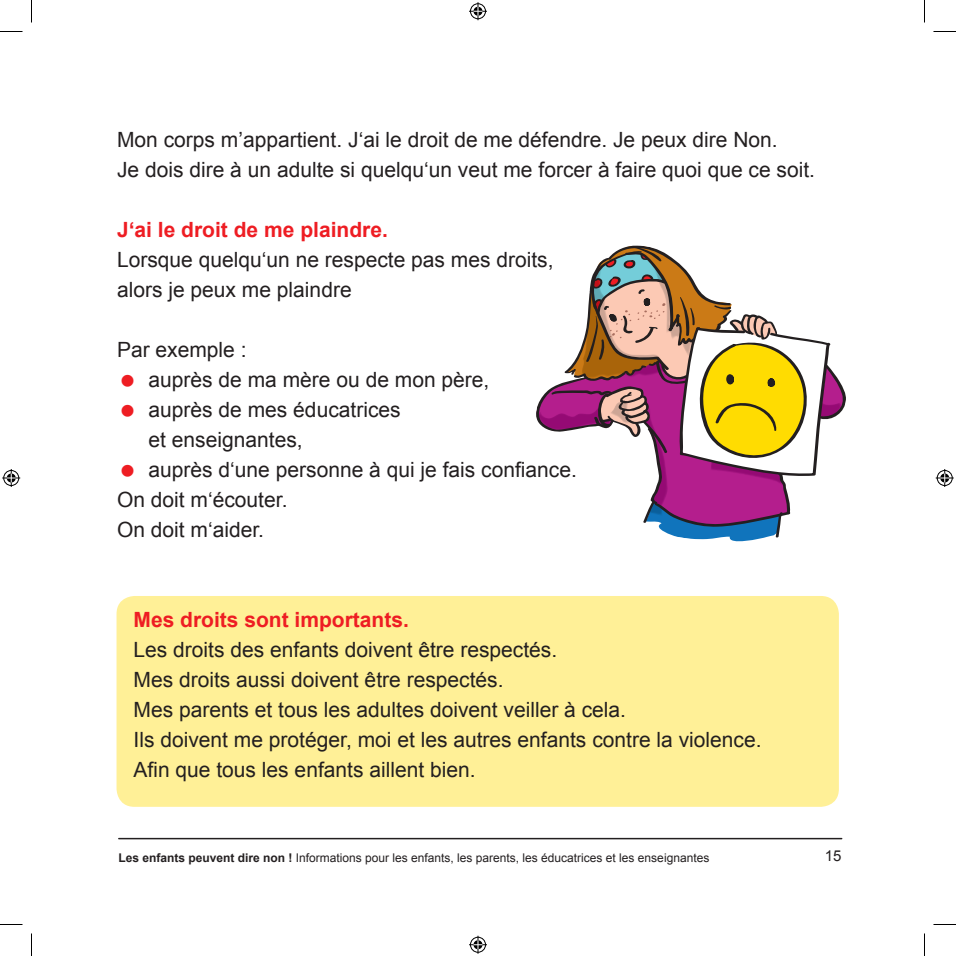
<style>
.page{position:relative;width:956px;height:956px;background:#fff}
.page>*{position:absolute;margin:0;border:0;box-sizing:border-box;transform-origin:0 0}
.t1{font:21px/30px "Arial";color:#231f20}
.t2{font:700 21px "Arial";color:#ee1d23}
.t3{font:15px "Arial";color:#231f20}
.t4{font:12px "Arial";color:#231f20}
.s1{font-weight:700}
</style>
<div class="page">
<svg style="left:536px;top:245px;width:310px;height:297px"></svg>
<div style="left:117px;top:596px;width:722px;height:211px;background:#fff097;border-radius:18px"></div>
<hr style="left:119px;top:838px;width:723px;height:1px;background:#231f20">
<svg style="left:0;top:31px;width:22px;height:1px"></svg>
<svg style="left:933px;top:31px;width:23px;height:1px"></svg>
<svg style="left:0;top:924px;width:22px;height:1px"></svg>
<svg style="left:933px;top:924px;width:23px;height:1px"></svg>
<svg style="left:31px;top:0;width:1px;height:23px"></svg>
<svg style="left:31px;top:933px;width:1px;height:23px"></svg>
<svg style="left:924px;top:0;width:1px;height:23px"></svg>
<svg style="left:924px;top:933px;width:1px;height:23px"></svg>
<svg style="left:469px;top:2px;width:18px;height:18px"></svg>
<svg style="left:469px;top:936px;width:18px;height:18px"></svg>
<svg style="left:2px;top:469px;width:18px;height:18px"></svg>
<svg style="left:936px;top:469px;width:18px;height:18px"></svg>
<p class="t1" style="left:117px;top:124px;width:700px">Mon corps m’appartient. J‘ai le droit de me défendre. Je peux dire Non.<br>Je dois dire à un adulte si quelqu‘un veut me forcer à faire quoi que ce soit.</p>
<p class="t2" style="left:117px;top:215px;width:272px">J‘ai le droit de me plaindre.</p>
<p class="t1" style="left:117px;top:244px;width:438px">Lorsque quelqu‘un ne respecte pas mes droits, alors je peux me plaindre</p>
<p class="t1" style="left:117px;top:334px;width:131px">Par exemple :</p>
<p class="t1" style="left:149px;top:364px;width:342px">auprès de ma mère ou de mon père,</p>
<p class="t1" style="left:149px;top:394px;width:254px">auprès de mes éducatrices</p>
<p class="t1" style="left:149px;top:425px;width:156px">et enseignantes,</p>
<p class="t1" style="left:149px;top:455px;width:430px">auprès d‘une personne à qui je fais confiance.</p>
<p class="t1" style="left:117px;top:485px;width:172px">On doit m‘écouter.</p>
<p class="t1" style="left:117px;top:515px;width:149px">On doit m‘aider.</p>
<p class="t2" style="left:134px;top:605px;width:277px">Mes droits sont importants.</p>
<p class="t1" style="left:134px;top:634px;width:629px">Les droits des enfants doivent être respectés.<br>Mes droits aussi doivent être respectés.<br>Mes parents et tous les adultes doivent veiller à cela.<br>Ils doivent me protéger, moi et les autres enfants contre la violence.<br>Afin que tous les enfants aillent bien.</p>
<p class="t4" style="left:118px;top:850px;width:592px"><span class="s1">Les enfants peuvent dire non !</span> Informations pour les enfants, les parents, les éducatrices et les enseignantes</p>
<p class="t3" style="left:825px;top:846px;width:18px">15</p>
</div>
